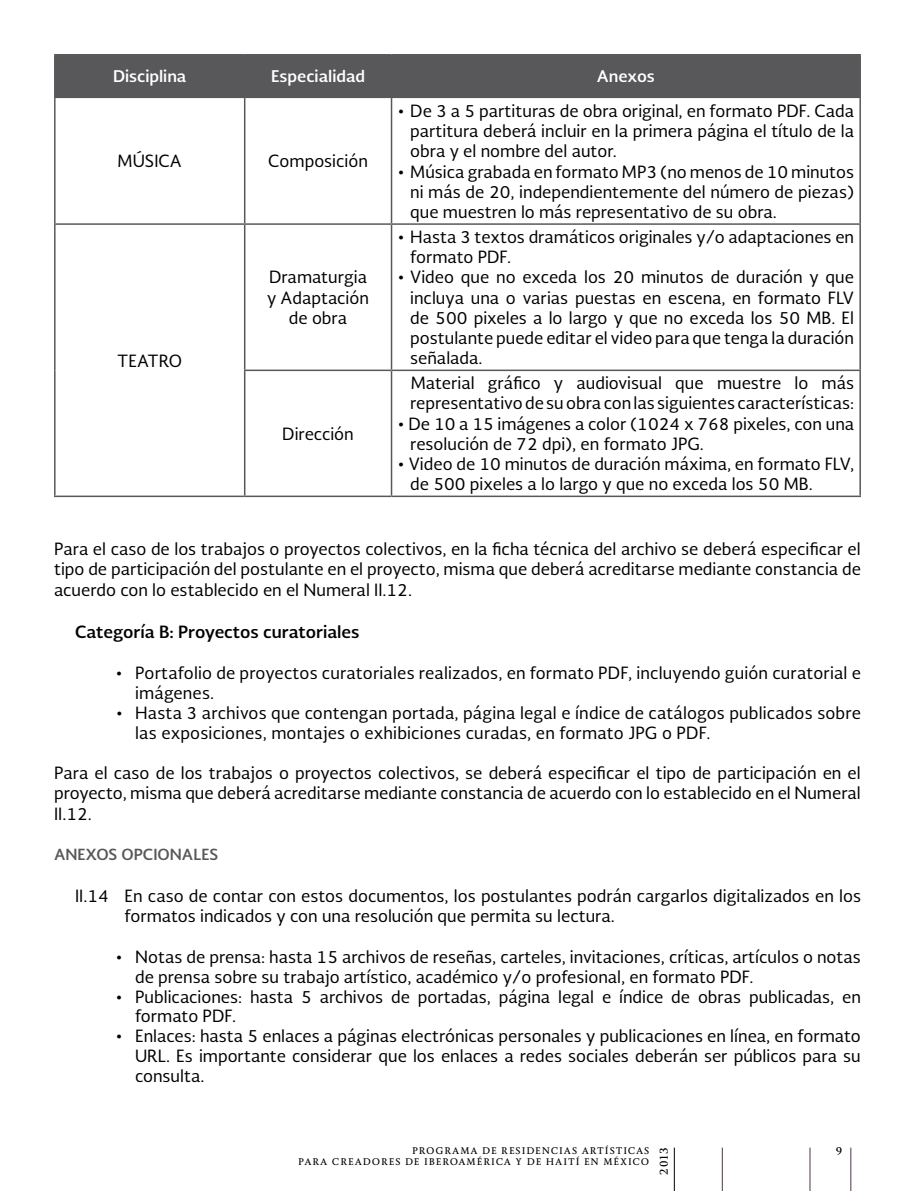
<style>
.page{position:relative;width:915px;height:1191px;background:#fff}
.page>*{position:absolute;margin:0;border:0;box-sizing:border-box;transform-origin:0 0}
.t1{font:16.5px/20.2px "Soberana Sans";color:#000}
.t2{font:700 16.5px "Soberana Sans";color:#000}
.t3{font:700 15.75px "Soberana Sans";color:#fff}
.t4{font:700 15px "Soberana Sans";color:#58585a}
.t5{font:700 10.5px "Soberana Titular";color:#000}
.t6{font:700 9px "Soberana Titular";letter-spacing:.1em;color:#000}
</style>
<div class="page">
<hr style="left:673px;top:1147px;width:1px;height:44px;background:#000">
<hr style="left:721px;top:1147px;width:1px;height:44px;background:#53324d">
<hr style="left:809px;top:1147px;width:1px;height:44px;background:#53324d">
<hr style="left:850px;top:1147px;width:1px;height:44px;background:#53324d">
<div style="left:56px;top:56px;width:803px;height:42px;background:#58585a"></div>
<hr style="left:54px;top:56px;width:2px;height:42px;background:#58585a">
<hr style="left:54px;top:54px;width:190px;height:2px;background:#58585a">
<hr style="left:244px;top:54px;width:147px;height:2px;background:#58585a">
<hr style="left:390px;top:56px;width:2px;height:42px;background:#58585a">
<hr style="left:391px;top:54px;width:469px;height:2px;background:#58585a">
<hr style="left:859px;top:56px;width:1px;height:42px;background:#58585a">
<hr style="left:54px;top:98px;width:2px;height:125px;background:#58585a">
<hr style="left:244px;top:98px;width:1px;height:125px;background:#58585a">
<hr style="left:390px;top:98px;width:2px;height:125px;background:#58585a">
<hr style="left:859px;top:98px;width:1px;height:125px;background:#58585a">
<hr style="left:54px;top:225px;width:2px;height:145px;background:#58585a">
<hr style="left:54px;top:370px;width:2px;height:125px;background:#58585a">
<hr style="left:54px;top:223px;width:190px;height:2px;background:#58585a">
<hr style="left:54px;top:495px;width:190px;height:2px;background:#58585a">
<hr style="left:244px;top:225px;width:1px;height:144px;background:#58585a">
<hr style="left:244px;top:371px;width:1px;height:124px;background:#58585a">
<hr style="left:244px;top:223px;width:147px;height:2px;background:#58585a">
<hr style="left:244px;top:369px;width:147px;height:2px;background:#58585a">
<hr style="left:244px;top:495px;width:147px;height:2px;background:#58585a">
<hr style="left:390px;top:225px;width:2px;height:144px;background:#58585a">
<hr style="left:390px;top:371px;width:2px;height:124px;background:#58585a">
<hr style="left:391px;top:223px;width:469px;height:2px;background:#58585a">
<hr style="left:859px;top:225px;width:1px;height:144px;background:#58585a">
<hr style="left:859px;top:371px;width:1px;height:124px;background:#58585a">
<hr style="left:391px;top:369px;width:469px;height:2px;background:#58585a">
<hr style="left:391px;top:495px;width:469px;height:2px;background:#58585a">
<p class="t3" style="left:113px;top:66px;width:75px">Disciplina</p>
<p class="t3" style="left:271px;top:66px;width:95px">Especialidad</p>
<p class="t3" style="left:596px;top:66px;width:60px">Anexos</p>
<p class="t1" style="left:117px;top:151px;width:66px">MÚSICA</p>
<p class="t1" style="left:268px;top:151px;width:101px">Composición</p>
<p class="t1" style="left:117px;top:350px;width:66px">TEATRO</p>
<p class="t1" style="left:267px;top:266px;width:103px;text-align:center">Dramaturgia y Adaptación de obra</p>
<p class="t1" style="left:282px;top:423px;width:73px">Dirección</p>
<p class="t1" style="left:410px;top:100px;width:445px;text-align:justify;text-indent:-13px">• De 3 a 5 partituras de obra original, en formato PDF. Cada partitura deberá incluir en la primera página el título de la obra y el nombre del autor.</p>
<p class="t1" style="left:410px;top:161px;width:445px;text-align:justify;text-indent:-13px">• Música grabada en formato MP3 (no menos de 10 minutos ni más de 20, independientemente del número de piezas) que muestren lo más representativo de su obra.</p>
<p class="t1" style="left:410px;top:226px;width:445px;text-indent:-13px">• Hasta 3 textos dramáticos originales y/o adaptaciones en formato PDF.</p>
<p class="t1" style="left:410px;top:266px;width:445px;text-align:justify;text-indent:-13px">• Video que no exceda los 20 minutos de duración y que incluya una o varias puestas en escena, en formato FLV de 500 pixeles a lo largo y que no exceda los 50 MB. El postulante puede editar el video para que tenga la duración señalada.</p>
<p class="t1" style="left:410px;top:372px;width:445px">Material gráfico y audiovisual que muestre lo más representativo de su obra con las siguientes características:</p>
<p class="t1" style="left:410px;top:413px;width:445px;text-indent:-13px">• De 10 a 15 imágenes a color (1024 x 768 pixeles, con una resolución de 72 dpi), en formato JPG.</p>
<p class="t1" style="left:410px;top:453px;width:445px;text-indent:-13px">• Video de 10 minutos de duración máxima, en formato FLV, de 500 pixeles a lo largo y que no exceda los 50 MB.</p>
<p class="t1" style="left:54px;top:538px;width:808px;line-height:20.7px;text-align:justify">Para el caso de los trabajos o proyectos colectivos, en la ficha técnica del archivo se deberá especificar el tipo de participación del postulante en el proyecto, misma que deberá acreditarse mediante constancia de acuerdo con lo establecido en el Numeral II.12.</p>
<p class="t2" style="left:75px;top:620px;width:286px">Categoría B: Proyectos curatoriales</p>
<p class="t1" style="left:135px;top:662px;width:727px;line-height:19.8px;text-indent:-20px">• Portafolio de proyectos curatoriales realizados, en formato PDF, incluyendo guión curatorial e imágenes.</p>
<p class="t1" style="left:135px;top:702px;width:727px;line-height:19.8px;text-indent:-19px">• Hasta 3 archivos que contengan portada, página legal e índice de catálogos publicados sobre las exposiciones, montajes o exhibiciones curadas, en formato JPG o PDF.</p>
<p class="t1" style="left:54px;top:762px;width:808px;line-height:20.7px;text-align:justify">Para el caso de los trabajos o proyectos colectivos, se deberá especificar el tipo de participación en el proyecto, misma que deberá acreditarse mediante constancia de acuerdo con lo establecido en el Numeral II.12.</p>
<p class="t4" style="left:54px;top:844px;width:166px">ANEXOS OPCIONALES</p>
<p class="t1" style="left:124px;top:885px;width:737px;line-height:19.8px;text-indent:-50px">II.14 En caso de contar con estos documentos, los postulantes podrán cargarlos digitalizados en los formatos indicados y con una resolución que permita su lectura.</p>
<p class="t1" style="left:135px;top:946px;width:727px;line-height:19.8px;text-indent:-19px">• Notas de prensa: hasta 15 archivos de reseñas, carteles, invitaciones, críticas, artículos o notas de prensa sobre su trabajo artístico, académico y/o profesional, en formato PDF.</p>
<p class="t1" style="left:135px;top:986px;width:727px;line-height:19.8px;text-indent:-20px">• Publicaciones: hasta 5 archivos de portadas, página legal e índice de obras publicadas, en formato PDF.</p>
<p class="t1" style="left:135px;top:1025px;width:727px;line-height:19.8px;text-align:justify;text-indent:-19px">• Enlaces: hasta 5 enlaces a páginas electrónicas personales y publicaciones en línea, en formato URL. Es importante considerar que los enlaces a redes sociales deberán ser públicos para su consulta.</p>
<p class="t6" style="left:412px;top:1144px;width:238px">PROGRAMA DE RESIDENCIAS ARTÍSTICAS</p>
<p class="t5" style="left:835px;top:1144px;width:8px">9</p>
<p class="t6" style="left:298px;top:1155px;width:352px">PARA CREADORES DE IBEROAMÉRICA Y DE HAITÍ EN MÉXICO</p>
<p class="t5" style="left:657px;top:1174px;width:29px;rotate:-90deg">2013</p>
</div>
